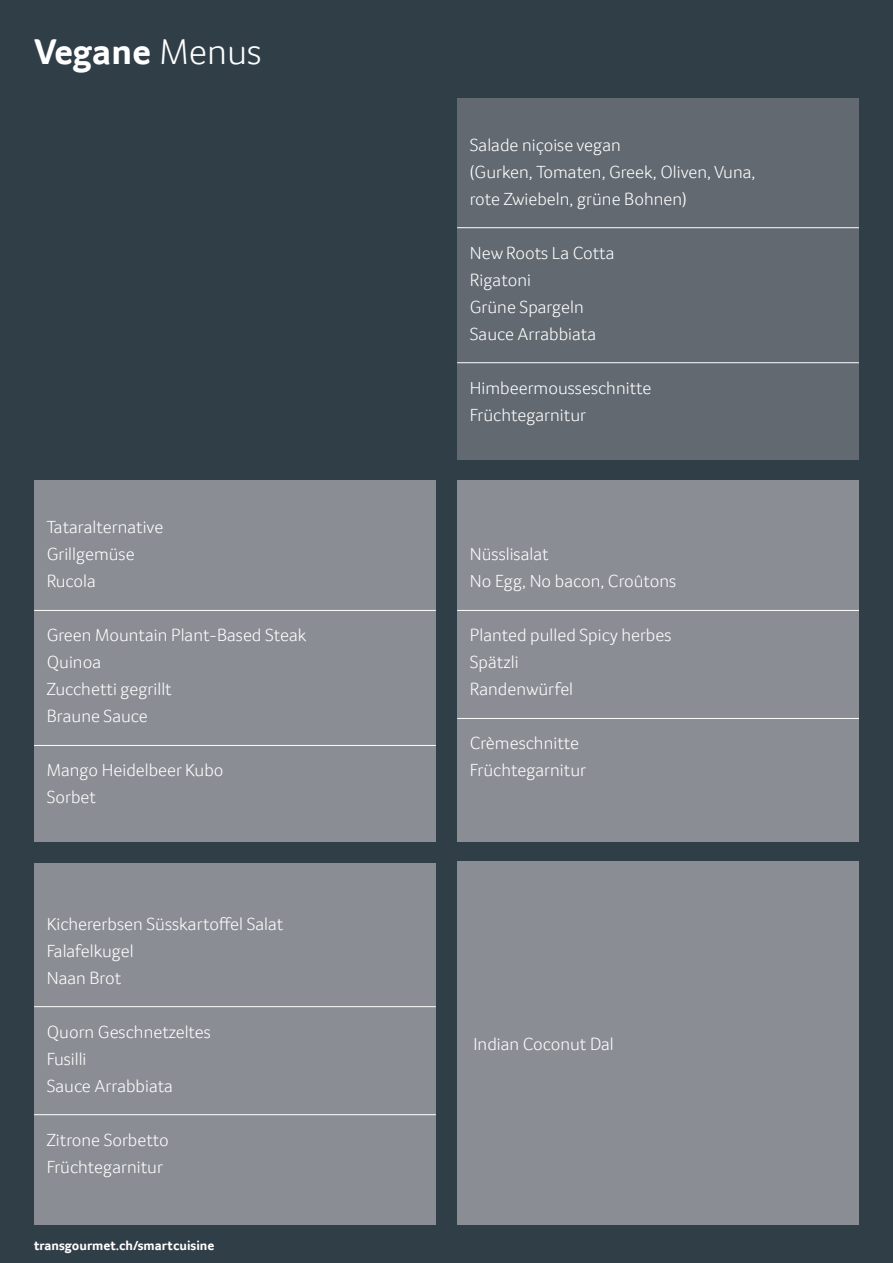
<style>
.page{position:relative;width:893px;height:1263px;background:#303e47}
.page>*{position:absolute;margin:0;border:0;box-sizing:border-box;transform-origin:0 0}
.t1{font:300 36.9px "Transgourmet";color:#fff}
.t2{font:700 36.9px "Transgourmet";color:#fff}
.t3{font:300 18px/27px "Transgourmet";color:#fff}
.t4{font:700 13.5px "Transgourmet";color:#fff}
.s1{font-weight:700}
.s2{font-weight:300}
</style>
<div class="page">
<div style="left:34px;top:480px;width:402px;height:362px;background:#8a8d94"></div>
<hr style="left:34px;top:610px;width:402px;height:1px;background:#fff">
<hr style="left:34px;top:745px;width:402px;height:1px;background:#fff">
<div style="left:457px;top:480px;width:402px;height:362px;background:#8a8d94"></div>
<hr style="left:457px;top:610px;width:402px;height:1px;background:#fff">
<hr style="left:457px;top:718px;width:402px;height:1px;background:#fff">
<div style="left:34px;top:863px;width:402px;height:362px;background:#8a8d94"></div>
<hr style="left:34px;top:1006px;width:402px;height:1px;background:#fff">
<hr style="left:34px;top:1114px;width:402px;height:1px;background:#fff">
<div style="left:457px;top:861px;width:402px;height:364px;background:#8a8d94"></div>
<div style="left:457px;top:98px;width:402px;height:361px;background:#636971"></div>
<hr style="left:457px;top:227px;width:402px;height:1px;background:#fff">
<hr style="left:457px;top:362px;width:402px;height:1px;background:#fff">
<h1 class="t1" style="left:34px;top:30px;width:281px">Menus mit <span class="s1">Fleisch</span></h1>
<h1 class="t2" style="left:34px;top:29px;width:229px">Vegane <span class="s2">Menus</span></h1>
<p class="t3" style="left:47px;top:514px;width:118px">Tataralternative<br>Grillgemüse<br>Rucola</p>
<p class="t3" style="left:47px;top:622px;width:261px">Green Mountain Plant-Based Steak<br>Quinoa<br>Zucchetti gegrillt<br>Braune Sauce</p>
<p class="t3" style="left:47px;top:757px;width:178px">Mango Heidelbeer Kubo<br>Sorbet</p>
<p class="t3" style="left:47px;top:910px;width:238px">Kichererbsen Süsskartoffel Salat<br>Falafelkugel<br>Naan Brot</p>
<p class="t3" style="left:47px;top:1018px;width:166px">Quorn Geschnetzeltes<br>Fusilli<br>Sauce Arrabbiata</p>
<p class="t3" style="left:47px;top:1126px;width:124px">Zitrone Sorbetto<br>Früchtegarnitur</p>
<p class="t4" style="left:34px;top:1238px;width:182px">transgourmet.ch/smartcuisine</p>
<p class="t3" style="left:470px;top:131px;width:287px">Salade niçoise vegan<br>(Gurken, Tomaten, Greek, Oliven, Vuna, rote Zwiebeln, grüne Bohnen)</p>
<p class="t3" style="left:470px;top:239px;width:146px">New Roots La Cotta<br>Rigatoni<br>Grüne Spargeln<br>Sauce Arrabbiata</p>
<p class="t3" style="left:470px;top:374px;width:183px">Himbeermousseschnitte<br>Früchtegarnitur</p>
<p class="t3" style="left:470px;top:541px;width:208px">Nüsslisalat<br>No Egg, No bacon, Croûtons</p>
<p class="t3" style="left:470px;top:622px;width:203px">Planted pulled Spicy herbes<br>Spätzli<br>Randenwürfel</p>
<p class="t3" style="left:470px;top:730px;width:118px">Crèmeschnitte<br>Früchtegarnitur</p>
<p class="t3" style="left:473px;top:1030px;width:142px">Indian Coconut Dal</p>
</div>
